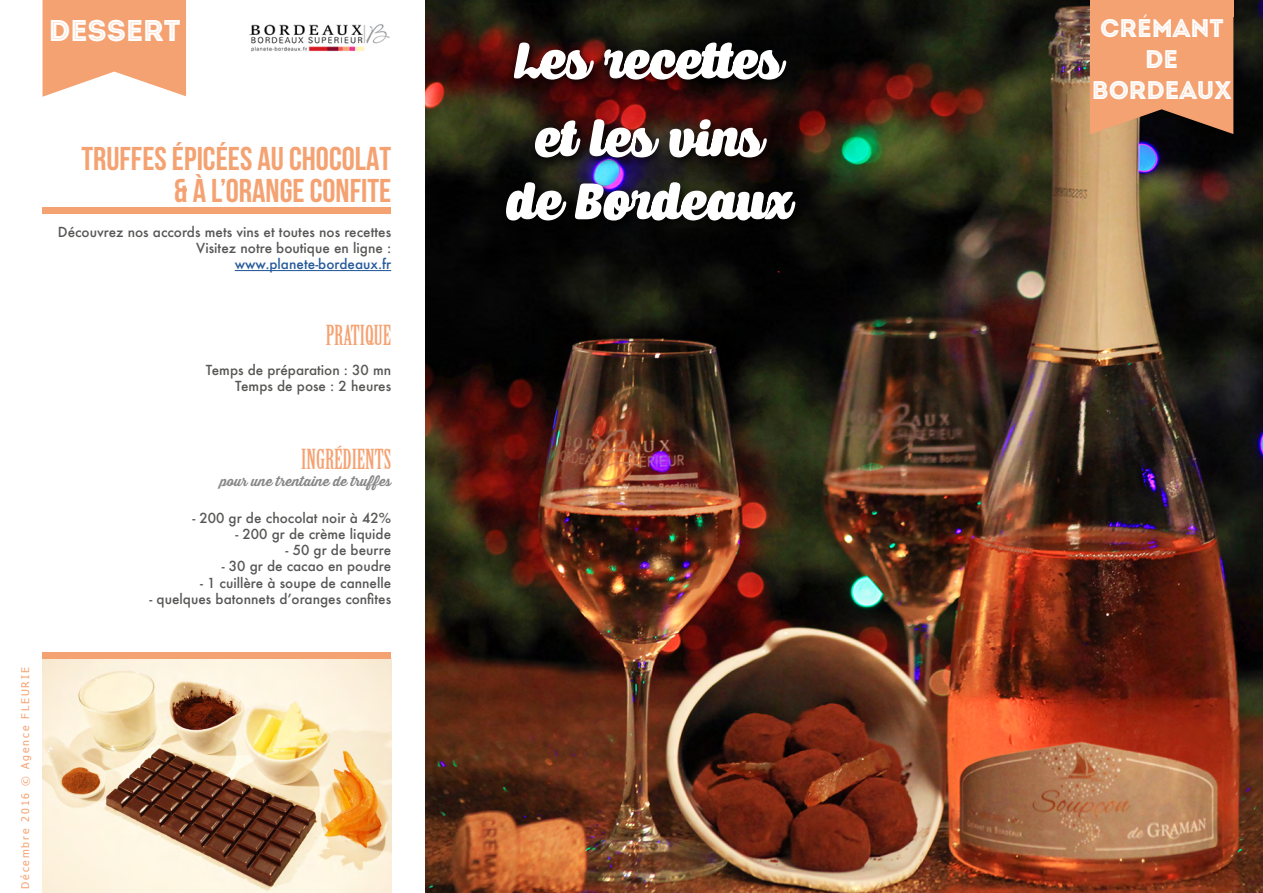
<style>
.page{position:relative;width:1263px;height:893px;background:#fff}
.page>*{position:absolute;margin:0;border:0;box-sizing:border-box;transform-origin:0 0}
.t1{font:700 33px/31.5px "Bebas Neue";color:#f5a272;text-align:right}
.t2{font:30px "Intro Black Inline";color:#fff}
.t3{font:27px "Birch Std";color:#f5a272}
.t4{font:25.5px/30.6px "Intro Black Inline";color:#fff;text-align:center}
.t5{font:500 13.5px/16.2px "Futura";color:#575756;text-align:right}
.t6{font:700 13.5px "Thirsty Script";color:#878787}
.t7{font:500 13.5px "Futura";color:#275b9b}
.t8{font:10.5px "Tahoma";letter-spacing:.18em;color:#f5a272}
</style>
<div class="page">
<img style="left:425px;top:0;width:838px;height:893px">
<svg style="left:1090px;top:16px;width:143px;height:118px;background:#e09569"></svg>
<div style="left:501px;top:177px;width:305px;height:54px;background:#000;opacity:.75"></div>
<svg style="left:506px;top:182px;width:289px;height:39px"></svg>
<div style="left:530px;top:114px;width:247px;height:54px;background:#000;opacity:.75"></div>
<svg style="left:535px;top:119px;width:232px;height:39px"></svg>
<div style="left:509px;top:37px;width:288px;height:53px;background:#000;opacity:.75"></div>
<svg style="left:514px;top:43px;width:272px;height:37px"></svg>
<hr style="left:235px;top:270px;width:156px;height:1px;background:#275b9b">
<svg style="left:43px;top:0;width:143px;height:97px;background:#f6ae84"></svg>
<div style="left:43px;top:208px;width:348px;height:6px;background:#f5a272"></div>
<img style="left:43px;top:659px;width:348px;height:234px">
<div style="left:43px;top:653px;width:348px;height:6px;background:#f5a272"></div>
<img style="left:249px;top:24px;width:141px;height:28px">
<div style="left:1090px;top:0;width:143px;height:16px;background:#f5a272"></div>
<h2 class="t2" style="left:49px;top:11px;width:133px">DESSERT</h2>
<p class="t8" style="left:18px;top:889px;width:223px;rotate:-90deg">Décembre 2016 © Agence FLEURIE</p>
<h1 class="t1" style="left:81px;top:143px;width:311px">TRUFFES ÉPICÉES AU CHOCOLAT &amp; À L’ORANGE CONFITE</h1>
<p class="t5" style="left:58px;top:224px;width:335px">Découvrez nos accords mets vins et toutes nos recettes<br>Visitez notre boutique en ligne :</p>
<p class="t7" style="left:235px;top:255px;width:158px">www.planete-bordeaux.fr</p>
<h3 class="t3" style="left:326px;top:320px;width:67px">PRATIQUE</h3>
<p class="t5" style="left:206px;top:362px;width:187px">Temps de préparation : 30 mn<br>Temps de pose : 2 heures</p>
<h3 class="t3" style="left:301px;top:444px;width:91px">INGRÉDIENTS</h3>
<p class="t6" style="left:220px;top:471px;width:173px">pour une trentaine de truffes</p>
<p class="t5" style="left:192px;top:509px;width:200px">- 200 gr de chocolat noir à 42%</p>
<p class="t5" style="left:235px;top:526px;width:157px">- 200 gr de crème liquide</p>
<p class="t5" style="left:286px;top:542px;width:107px">- 50 gr de beurre</p>
<p class="t5" style="left:222px;top:558px;width:171px">- 30 gr de cacao en poudre</p>
<p class="t5" style="left:200px;top:574px;width:193px">- 1 cuillère à soupe de cannelle</p>
<p class="t5" style="left:149px;top:590px;width:243px">- quelques batonnets d’oranges confites</p>
<h3 class="t4" style="left:1092px;top:13px;width:141px">CRÉMANT<br>DE<br>BORDEAUX</h3>
</div>
